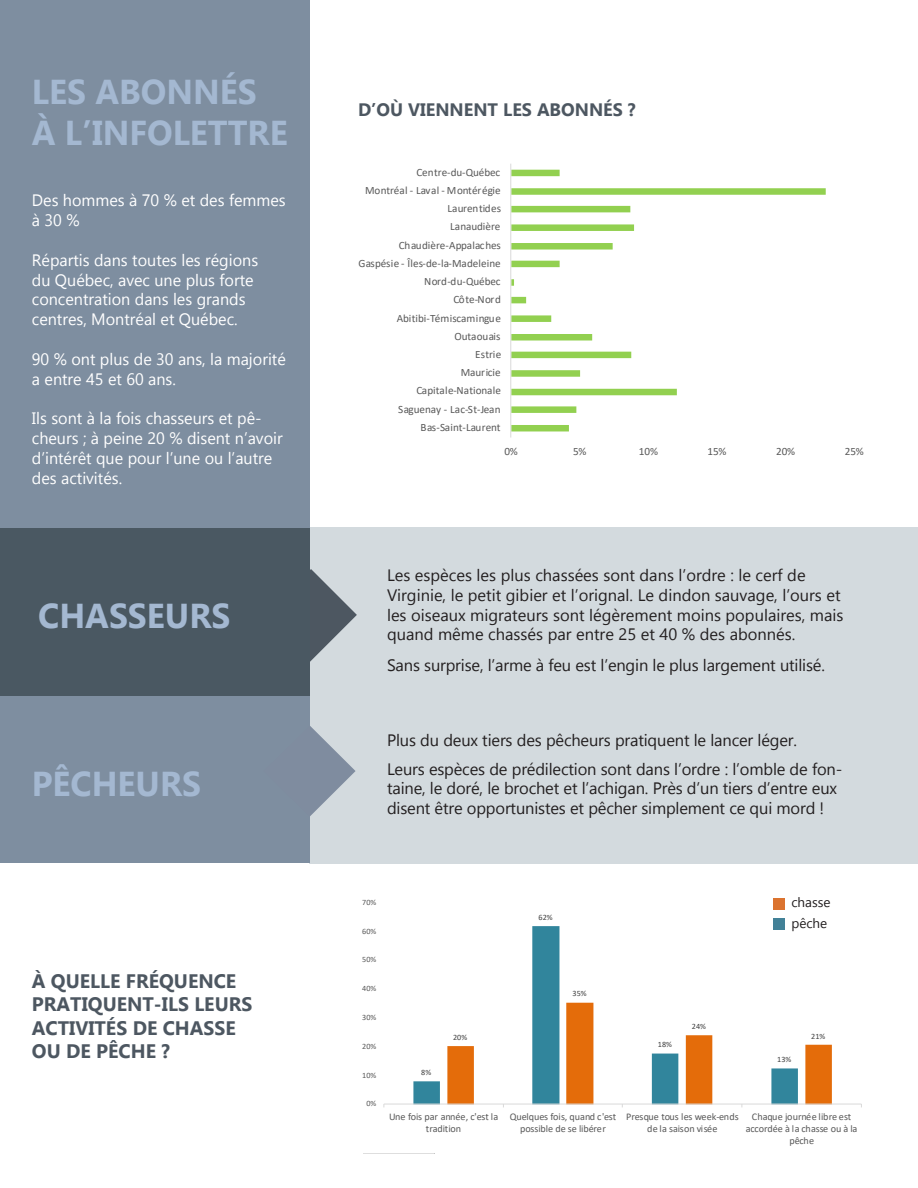
<style>
.page{position:relative;width:918px;height:1188px;background:#fff}
.page>*{position:absolute;margin:0;border:0;box-sizing:border-box;transform-origin:0 0}
.t1{font:700 34.5px/41.4px "Gadugi";color:#a4b8d1}
.t2{font:700 19.5px/23.4px "Gadugi";color:#4d5761}
.t3{font:700 18px "Gadugi";color:#4d5761}
.t4{font:16.5px/19.8px "Gadugi";letter-spacing:-.01em;color:#231f20}
.t5{font:16.5px/19.8px "Gadugi";color:#fff}
.t6{font:13.5px "Gadugi";color:#231f20}
.t7{font:11.1px "Calibri";color:#595959}
.t8{font:11.1px "Calibri";letter-spacing:.02em;color:#595959}
.t9{font:10.2px/12.1px "Calibri";color:#595959;text-align:center}
.t10{font:8.1px "Calibri";letter-spacing:-.005em;color:#404040}
.t11{font:8.1px "Calibri";letter-spacing:-.005em;color:#595959}
</style>
<div class="page">
<div style="left:310px;top:528px;width:608px;height:336px;background:#d3dade"></div>
<div style="left:0;top:695px;width:310px;height:168px;background:#7e8ea0"></div>
<svg style="left:310px;top:726px;width:46px;height:90px"></svg>
<div style="left:0;top:0;width:310px;height:535px;background:#7e8ea0"></div>
<svg style="left:310px;top:569px;width:47px;height:93px"></svg>
<div style="left:0;top:528px;width:310px;height:167px;background:#4a5862"></div>
<svg style="left:511px;top:170px;width:315px;height:261px"></svg>
<hr style="left:510px;top:164px;width:1px;height:274px;background:#d9d9d9">
<svg style="left:413px;top:926px;width:181px;height:178px"></svg>
<hr style="left:384px;top:1104px;width:477px;height:1px;background:#d9d9d9">
<svg style="left:447px;top:1003px;width:385px;height:104px"></svg>
<div style="left:773px;top:898px;width:12px;height:11px;background:#db732f"></div>
<div style="left:773px;top:918px;width:12px;height:12px;background:#428197"></div>
<p class="t1" style="left:32px;top:71px;width:257px">LES ABONNÉS<br>À L’INFOLETTRE</p>
<p class="t5" style="left:32px;top:191px;width:255px">Des hommes à 70 % et des femmes à 30 %</p>
<p class="t5" style="left:32px;top:250px;width:228px">Répartis dans toutes les régions du Québec, avec une plus forte concentration dans les grands centres, Montréal et Québec.</p>
<p class="t5" style="left:32px;top:349px;width:255px">90 % ont plus de 30 ans, la majorité a entre 45 et 60 ans.</p>
<p class="t5" style="left:32px;top:408px;width:252px">Ils sont à la fois chasseurs et pê&shy;cheurs ; à peine 20 % disent n’avoir d’intérêt que pour l’une ou l’autre des activités.</p>
<p class="t1" style="left:38px;top:595px;width:194px">CHASSEURS</p>
<p class="t1" style="left:32px;top:763px;width:171px">PÊCHEURS</p>
<p class="t2" style="left:32px;top:969px;width:222px">À QUELLE FRÉQUENCE<br>PRATIQUENT-ILS LEURS<br>ACTIVITÉS DE CHASSE<br>OU DE PÊCHE ?</p>
<p class="t3" style="left:358px;top:99px;width:279px">D’OÙ VIENNENT LES ABONNÉS ?</p>
<p class="t7" style="left:417px;top:164px;width:85px">Centre-du-Québec</p>
<p class="t7" style="left:365px;top:183px;width:137px">Montréal - Laval - Montérégie</p>
<p class="t7" style="left:447px;top:201px;width:55px">Laurentides</p>
<p class="t7" style="left:450px;top:219px;width:52px">Lanaudière</p>
<p class="t7" style="left:399px;top:237px;width:104px">Chaudière-Appalaches</p>
<p class="t7" style="left:358px;top:255px;width:144px">Gaspésie - Îles-de-la-Madeleine</p>
<p class="t7" style="left:424px;top:274px;width:78px">Nord-du-Québec</p>
<p class="t7" style="left:453px;top:292px;width:49px">Côte-Nord</p>
<p class="t7" style="left:397px;top:310px;width:106px">Abitibi-Témiscamingue</p>
<p class="t7" style="left:454px;top:328px;width:48px">Outaouais</p>
<p class="t7" style="left:475px;top:347px;width:28px">Estrie</p>
<p class="t7" style="left:461px;top:365px;width:41px">Mauricie</p>
<p class="t8" style="left:416px;top:383px;width:86px">Capitale-Nationale</p>
<p class="t7" style="left:398px;top:401px;width:104px">Saguenay - Lac-St-Jean</p>
<p class="t7" style="left:421px;top:420px;width:82px">Bas-Saint-Laurent</p>
<p class="t7" style="left:504px;top:443px;width:15px">0%</p>
<p class="t7" style="left:573px;top:443px;width:15px">5%</p>
<p class="t7" style="left:639px;top:443px;width:21px">10%</p>
<p class="t7" style="left:708px;top:443px;width:21px">15%</p>
<p class="t7" style="left:776px;top:443px;width:21px">20%</p>
<p class="t7" style="left:845px;top:443px;width:21px">25%</p>
<p class="t4" style="left:387px;top:565px;width:458px">Les espèces les plus chassées sont dans l’ordre : le cerf de Virginie, le petit gibier et l’orignal. Le dindon sauvage, l’ours et les oiseaux migrateurs sont légèrement moins populaires, mais quand même chassés par entre 25 et 40 % des abonnés.</p>
<p class="t4" style="left:387px;top:655px;width:440px">Sans surprise, l’arme à feu est l’engin le plus largement utilisé.</p>
<p class="t4" style="left:387px;top:731px;width:411px">Plus du deux tiers des pêcheurs pratiquent le lancer léger.</p>
<p class="t4" style="left:387px;top:759px;width:457px">Leurs espèces de prédilection sont dans l’ordre : l’omble de fon&shy;taine, le doré, le brochet et l’achigan. Près d’un tiers d’entre eux disent être opportunistes et pêcher simplement ce qui mord !</p>
<p class="t11" style="left:362px;top:897px;width:15px">70%</p>
<p class="t11" style="left:362px;top:925px;width:15px">60%</p>
<p class="t11" style="left:362px;top:954px;width:15px">50%</p>
<p class="t11" style="left:362px;top:983px;width:15px">40%</p>
<p class="t11" style="left:362px;top:1012px;width:15px">30%</p>
<p class="t11" style="left:362px;top:1041px;width:15px">20%</p>
<p class="t11" style="left:362px;top:1069px;width:15px">10%</p>
<p class="t11" style="left:366px;top:1098px;width:11px">0%</p>
<p class="t10" style="left:421px;top:1066px;width:11px">8%</p>
<p class="t10" style="left:453px;top:1031px;width:15px">20%</p>
<p class="t10" style="left:539px;top:911px;width:15px">62%</p>
<p class="t10" style="left:573px;top:988px;width:15px">35%</p>
<p class="t10" style="left:658px;top:1039px;width:15px">18%</p>
<p class="t10" style="left:692px;top:1020px;width:15px">24%</p>
<p class="t6" style="left:791px;top:894px;width:41px">chasse</p>
<p class="t6" style="left:791px;top:915px;width:37px">pêche</p>
<p class="t10" style="left:777px;top:1054px;width:15px">13%</p>
<p class="t10" style="left:811px;top:1030px;width:15px">21%</p>
<p class="t9" style="left:389px;top:1110px;width:111px">Une fois par année, c'est la tradition</p>
<p class="t9" style="left:510px;top:1110px;width:108px">Quelques fois, quand c'est possible de se libérer</p>
<p class="t9" style="left:626px;top:1110px;width:114px">Presque tous les week-ends de la saison visée</p>
<p class="t9" style="left:746px;top:1110px;width:113px">Chaque journée libre est accordée à la chasse ou à la pêche</p>
</div>
